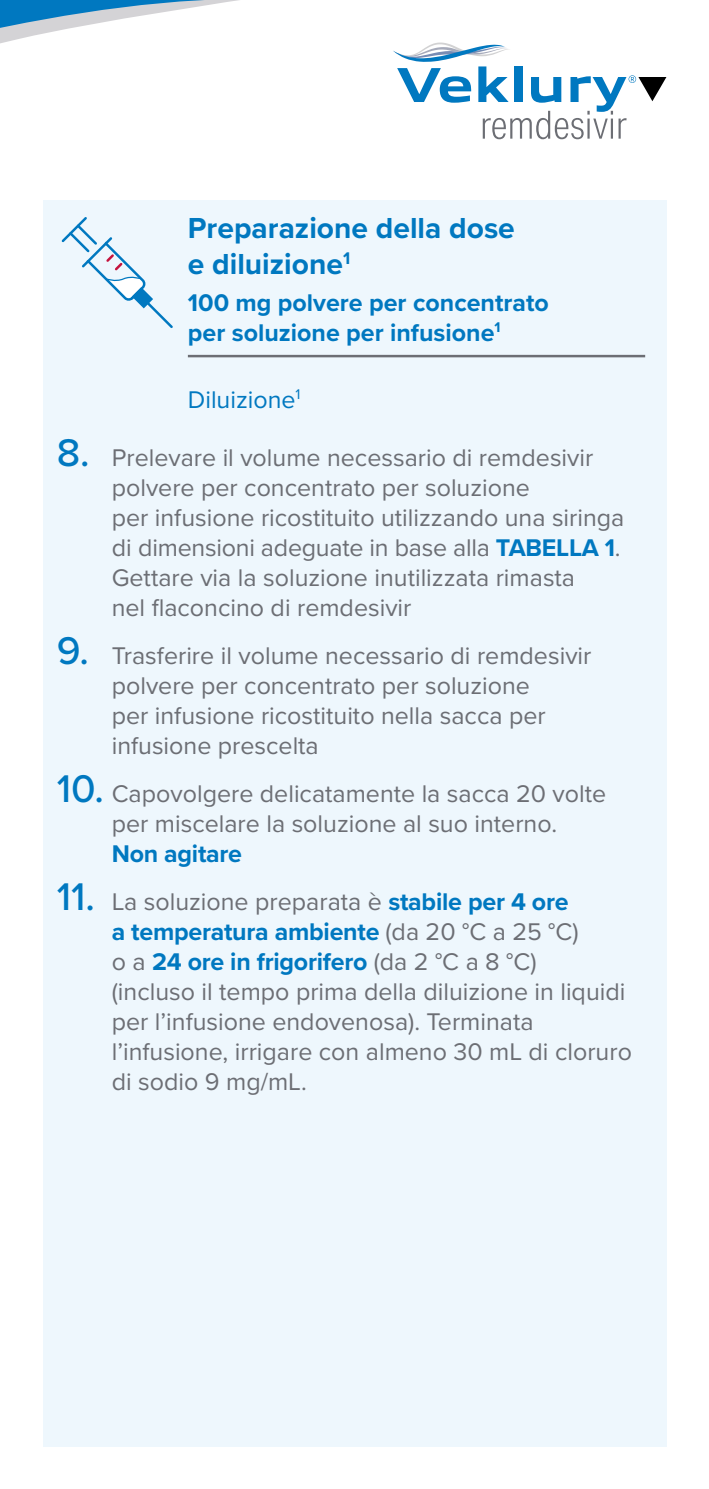
<style>
.page{position:relative;width:709px;height:1489px;background:#fff}
.page>*{position:absolute;margin:0;border:0;box-sizing:border-box;transform-origin:0 0}
.t1{font:700 30px/36px "Proxima Nova";color:#0078c0}
.t2{font:25px/30px "Proxima Nova";color:#6c6e74}
.t3{font:700 25px/30px "Proxima Nova";color:#0078c0}
.t4{font:25px "Proxima Nova";color:#0078c0}
.s1{font-weight:500;font-size:40px;color:#0078c0}
.s2{font-weight:700;color:#0078c0}
</style>
<div class="page">
<svg style="left:0;top:0;width:239px;height:44px"></svg>
<div style="left:43px;top:200px;width:623px;height:1246px;background:#eef7fd"></div>
<hr style="left:188px;top:355px;width:457px;height:2px;background:#6c6e74">
<svg style="left:61px;top:217px;width:112px;height:111px"></svg>
<svg style="left:393px;top:43px;width:273px;height:96px"></svg>
<p class="t1" style="left:188px;top:209px;width:328px">Preparazione della dose e diluizione<sup>1</sup></p>
<p class="t3" style="left:188px;top:287px;width:362px">100 mg polvere per concentrato per soluzione per infusione<sup>1</sup></p>
<p class="t4" style="left:188px;top:381px;width:114px">Diluizione<sup>1</sup></p>
<p class="t2" style="left:112px;top:441px;width:514px;text-indent:-55px"><span class="s1">8.</span> Prelevare il volume necessario di remdesivir polvere per concentrato per soluzione<br>per infusione ricostituito utilizzando una siringa di dimensioni adeguate in base alla <span class="s2">TABELLA 1</span>.<br>Gettare via la soluzione inutilizzata rimasta<br>nel flaconcino di remdesivir</p>
<p class="t2" style="left:112px;top:639px;width:481px;text-indent:-55px"><span class="s1">9.</span> Trasferire il volume necessario di remdesivir polvere per concentrato per soluzione<br>per infusione ricostituito nella sacca per infusione prescelta</p>
<p class="t2" style="left:57px;top:777px;width:551px;text-align:center"><span class="s1">10.</span> Capovolgere delicatamente la sacca 20 volte per miscelare la soluzione al suo interno.</p>
<p class="t3" style="left:112px;top:838px;width:132px">Non agitare</p>
<p class="t2" style="left:112px;top:885px;width:521px;text-indent:-55px"><span class="s1">11.</span> La soluzione preparata è <span class="s2">stabile per 4 ore<br>a temperatura ambiente</span> (da 20 °C a 25 °C)<br>o a <span class="s2">24 ore in frigorifero</span> (da 2 °C a 8 °C)<br>(incluso il tempo prima della diluizione in liquidi per l’infusione endovenosa). Terminata l’infusione, irrigare con almeno 30 mL di cloruro di sodio 9 mg/mL.</p>
</div>
